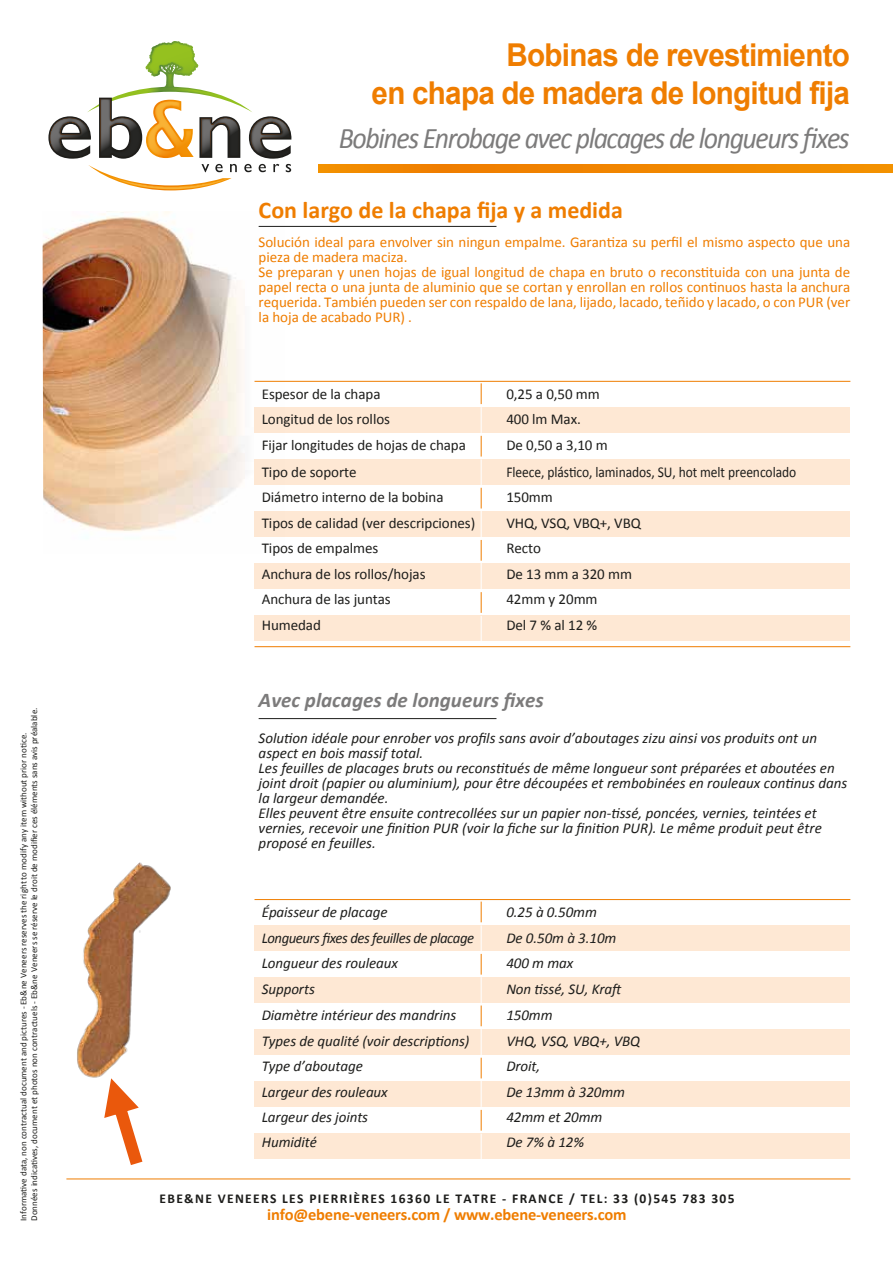
<style>
.page{position:relative;width:893px;height:1263px;background:#fff}
.page>*{position:absolute;margin:0;border:0;box-sizing:border-box;transform-origin:0 0}
.t1{font:700 31.5px/37.8px "Arial";letter-spacing:-.025em;color:#ef7d00;text-align:right;scale:.94 1}
.t2{font:italic 30px "Calibri";letter-spacing:-.05em;color:#7c7b7b;scale:.93 1}
.t3{font:700 24px "Calibri";color:#ef7d00}
.t4{font:italic 700 21px "Calibri";color:#7c7b7b}
.t5{font:700 16.5px "Calibri";letter-spacing:-.01em;color:#ef7d00}
.t6{font:italic 15px/15px "Calibri";color:#1d1d1b}
.t7{font:15px/15px "Calibri";letter-spacing:-.005em;color:#ef7d00}
.t8{font:15px "Calibri";letter-spacing:-.005em;color:#1d1d1b}
.t9{font:15px "Calibri";letter-spacing:-.005em;color:#1d1d1b;scale:.9 1}
.t10{font:italic 15px "Calibri";letter-spacing:-.03em;color:#1d1d1b}
.t11{font:700 13.5px "Calibri";letter-spacing:.1em;color:#1d1d1b}
.t12{font:9px/10.6px "Calibri";color:#1d1d1b}
</style>
<div class="page">
<div style="left:319px;top:164px;width:574px;height:8px;background:#f18700"></div>
<svg style="left:48px;top:41px;width:244px;height:149px"></svg>
<hr style="left:66px;top:1178px;width:784px;height:1px;background:#ef7d00">
<img style="left:43px;top:211px;width:241px;height:326px">
<hr style="left:259px;top:226px;width:237px;height:1px;background:#1d1d1b">
<hr style="left:259px;top:718px;width:237px;height:1px;background:#1d1d1b">
<div style="left:255px;top:459px;width:595px;height:26px;background:#fee8d4"></div>
<div style="left:255px;top:511px;width:595px;height:26px;background:#fee8d4"></div>
<div style="left:255px;top:563px;width:595px;height:26px;background:#fee8d4"></div>
<div style="left:255px;top:615px;width:595px;height:26px;background:#fee8d4"></div>
<hr style="left:255px;top:646px;width:595px;height:1px;background:#ef7d00">
<div style="left:255px;top:407px;width:595px;height:26px;background:#fee8d4"></div>
<hr style="left:255px;top:381px;width:595px;height:1px;background:#ef7d00">
<svg style="left:481px;top:383px;width:1px;height:258px"></svg>
<div style="left:255px;top:977px;width:595px;height:26px;background:#fee8d4"></div>
<div style="left:255px;top:1029px;width:595px;height:26px;background:#fee8d4"></div>
<div style="left:255px;top:1081px;width:595px;height:26px;background:#fee8d4"></div>
<div style="left:255px;top:1132px;width:595px;height:26px;background:#fee8d4"></div>
<div style="left:255px;top:925px;width:595px;height:26px;background:#fee8d4"></div>
<hr style="left:255px;top:899px;width:595px;height:1px;background:#ef7d00">
<svg style="left:481px;top:902px;width:1px;height:257px"></svg>
<img style="left:77px;top:862px;width:94px;height:216px">
<svg style="left:104px;top:1078px;width:38px;height:87px"></svg>
<p class="t12" style="left:18px;top:1221px;width:515px;rotate:-90deg">Informative data, non contractual document and pictures - Eb&amp;ne Veneers reserves the right to modify any item without prior notice.<br>Données indicatives, document et photos non contractuels - Eb&amp;ne Veneers se réserve le droit de modifier ces éléments sans avis préalable.</p>
<h1 class="t1" style="left:372px;top:37px;width:510px">Bobinas de revestimiento<br>en chapa de madera de longitud fija</h1>
<h2 class="t2" style="left:339px;top:119px;width:551px">Bobines Enrobage avec placages de longueurs fixes</h2>
<h3 class="t3" style="left:259px;top:193px;width:366px">Con largo de la chapa fija y a medida</h3>
<p class="t7" style="left:259px;top:234px;width:593px">Solución ideal para envolver sin ningun empalme. Garantiza su perfil el mismo aspecto que una pieza de madera maciza.<br>Se preparan y unen hojas de igual longitud de chapa en bruto o reconstituida con una junta de papel recta o una junta de aluminio que se cortan y enrollan en rollos continuos hasta la anchura requerida. También pueden ser con respaldo de lana, lijado, lacado, teñido y lacado, o con PUR (ver la hoja de acabado PUR) .</p>
<p class="t8" style="left:262px;top:385px;width:120px">Espesor de la chapa</p>
<p class="t8" style="left:506px;top:385px;width:95px">0,25 a 0,50 mm</p>
<p class="t8" style="left:262px;top:410px;width:130px">Longitud de los rollos</p>
<p class="t8" style="left:506px;top:410px;width:76px">400 lm Max.</p>
<p class="t8" style="left:262px;top:436px;width:206px">Fijar longitudes de hojas de chapa</p>
<p class="t8" style="left:506px;top:436px;width:103px">De 0,50 a 3,10 m</p>
<p class="t8" style="left:262px;top:462px;width:96px">Tipo de soporte</p>
<p class="t9" style="left:506px;top:462px;width:324px">Fleece, plástico, laminados, SU, hot melt preencolado</p>
<p class="t8" style="left:262px;top:488px;width:183px">Diámetro interno de la bobina</p>
<p class="t8" style="left:506px;top:488px;width:48px">150mm</p>
<p class="t8" style="left:262px;top:513px;width:215px">Tipos de calidad (ver descripciones)</p>
<p class="t8" style="left:506px;top:513px;width:136px">VHQ, VSQ, VBQ+, VBQ</p>
<p class="t8" style="left:262px;top:539px;width:118px">Tipos de empalmes</p>
<p class="t8" style="left:506px;top:539px;width:36px">Recto</p>
<p class="t8" style="left:262px;top:564px;width:165px">Anchura de los rollos/hojas</p>
<p class="t8" style="left:506px;top:564px;width:127px">De 13 mm a 320 mm</p>
<p class="t8" style="left:262px;top:590px;width:130px">Anchura de las juntas</p>
<p class="t8" style="left:506px;top:590px;width:93px">42mm y 20mm</p>
<p class="t8" style="left:262px;top:615px;width:61px">Humedad</p>
<p class="t8" style="left:506px;top:615px;width:92px">Del 7 % al 12 %</p>
<h3 class="t4" style="left:259px;top:687px;width:287px">Avec placages de longueurs fixes</h3>
<p class="t6" style="left:259px;top:730px;width:590px">Solution idéale pour enrober vos profils sans avoir d’aboutages zizu ainsi vos produits ont un aspect en bois massif total.<br>Les feuilles de placages bruts ou reconstitués de même longueur sont préparées et aboutées en joint droit (papier ou aluminium), pour être découpées et rembobinées en rouleaux continus dans la largeur demandée.<br>Elles peuvent être ensuite contrecollées sur un papier non-tissé, poncées, vernies, teintées et vernies, recevoir une finition PUR (voir la fiche sur la finition PUR). Le même produit peut être proposé en feuilles.</p>
<p class="t6" style="left:262px;top:904px;width:127px">Épaisseur de placage</p>
<p class="t6" style="left:506px;top:904px;width:92px">0.25 à 0.50mm</p>
<p class="t10" style="left:262px;top:928px;width:214px">Longueurs fixes des feuilles de placage</p>
<p class="t6" style="left:506px;top:929px;width:112px">De 0.50m à 3.10m</p>
<p class="t6" style="left:262px;top:955px;width:138px">Longueur des rouleaux</p>
<p class="t6" style="left:506px;top:955px;width:68px">400 m max</p>
<p class="t6" style="left:262px;top:981px;width:55px">Supports</p>
<p class="t6" style="left:506px;top:981px;width:118px">Non tissé, SU, Kraft</p>
<p class="t6" style="left:262px;top:1007px;width:196px">Diamètre intérieur des mandrins</p>
<p class="t6" style="left:506px;top:1007px;width:48px">150mm</p>
<p class="t6" style="left:262px;top:1032px;width:209px">Types de qualité (voir descriptions)</p>
<p class="t6" style="left:506px;top:1032px;width:135px">VHQ, VSQ, VBQ+, VBQ</p>
<p class="t6" style="left:262px;top:1058px;width:103px">Type d’aboutage</p>
<p class="t6" style="left:506px;top:1058px;width:35px">Droit,</p>
<p class="t6" style="left:262px;top:1083px;width:128px">Largeur des rouleaux</p>
<p class="t6" style="left:506px;top:1083px;width:120px">De 13mm à 320mm</p>
<p class="t6" style="left:262px;top:1109px;width:108px">Largeur des joints</p>
<p class="t6" style="left:506px;top:1109px;width:98px">42mm et 20mm</p>
<p class="t6" style="left:262px;top:1134px;width:57px">Humidité</p>
<p class="t6" style="left:506px;top:1134px;width:79px">De 7% à 12%</p>
<p class="t11" style="left:159px;top:1189px;width:577px">EBE&amp;NE VENEERS LES PIERRIÈRES 16360 LE TATRE - FRANCE / TEL: 33 (0)545 783 305</p>
<p class="t5" style="left:267px;top:1203px;width:361px">info@ebene-veneers.com / www.ebene-veneers.com</p>
</div>
